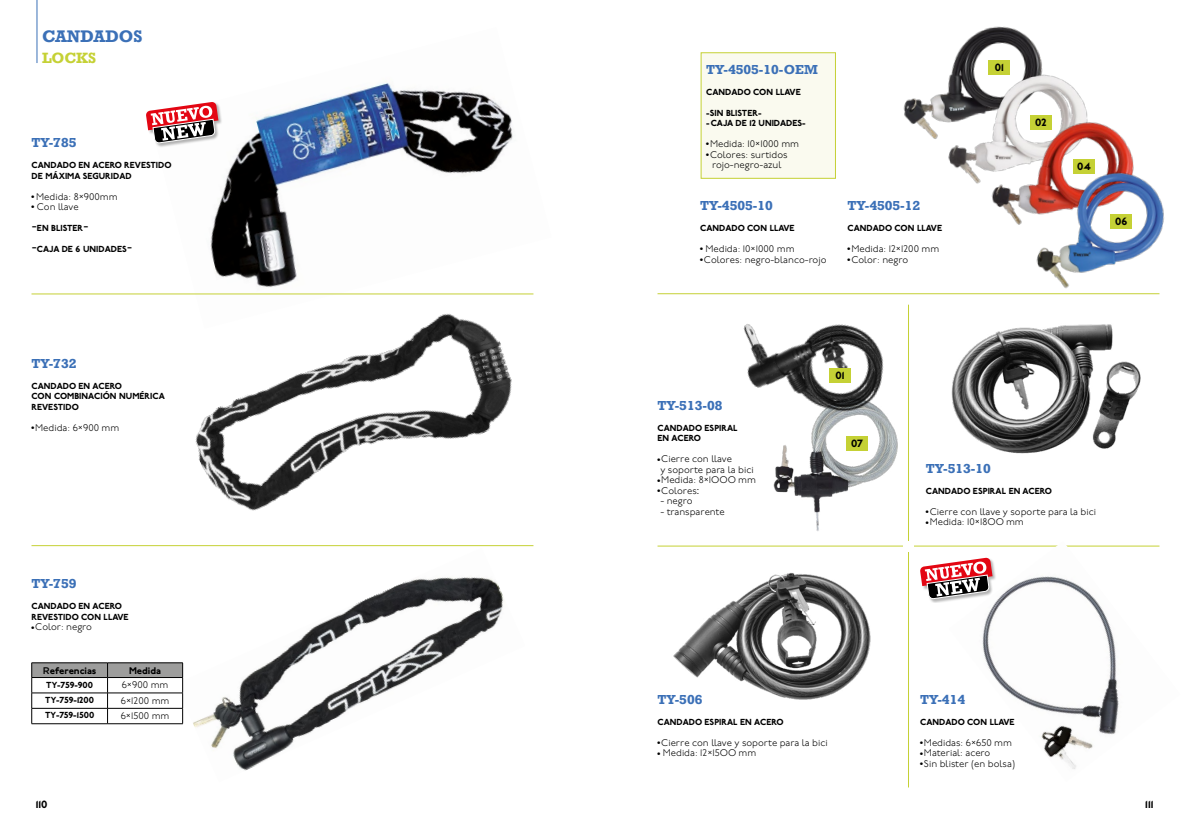
<style>
.page{position:relative;width:1191px;height:819px;background:#fff}
.page>*{position:absolute;margin:0;border:0;box-sizing:border-box;transform-origin:0 0}
.t1{font:700 15.75px "Rockwell Nova";color:#3b70b7}
.t2{font:700 14px "Rockwell Nova";color:#c5d135}
.t3{font:700 12.25px "Rockwell Nova";color:#3b70b7}
.t4{font:800 10.5px "P22 Underground";color:#000}
.t5{font:300 9.62px/10.5px "P22 Underground";color:#000}
.t6{font:800 9.62px "P22 Underground";color:#000}
.t7{font:800 8.75px/10.5px "P22 Underground";color:#000}
.t8{font:3.5px "Monotype Sorts";color:#000}
.s1{font-family:"Gotham";font-weight:400;font-size:14px}
.s2{font-family:"Gotham";font-weight:500}
.s3{font-family:"Gotham";font-weight:400}
</style>
<div class="page">
<img style="left:149px;top:81px;width:385px;height:214px">
<img style="left:709px;top:294px;width:201px;height:145px">
<hr style="left:37px;top:0;width:1px;height:63px;background:#3b70b7">
<hr style="left:31px;top:545px;width:502px;height:1px;background:#c5d135">
<hr style="left:31px;top:294px;width:502px;height:1px;background:#c5d135">
<hr style="left:657px;top:293px;width:502px;height:1px;background:#c5d135">
<hr style="left:657px;top:546px;width:502px;height:1px;background:#c5d135">
<hr style="left:908px;top:305px;width:1px;height:482px;background:#c5d135">
<img style="left:183px;top:292px;width:348px;height:219px">
<img style="left:175px;top:577px;width:329px;height:194px">
<svg style="left:32px;top:662px;width:151px;height:61px"></svg>
<hr style="left:32px;top:723px;width:76px;height:1px;background:#000">
<hr style="left:108px;top:723px;width:75px;height:1px;background:#000">
<img style="left:951px;top:324px;width:190px;height:130px">
<img style="left:673px;top:572px;width:198px;height:128px">
<img style="left:903px;top:26px;width:139px;height:113px">
<img style="left:938px;top:67px;width:149px;height:117px">
<img style="left:984px;top:114px;width:150px;height:111px">
<img style="left:1025px;top:164px;width:139px;height:130px">
<div style="left:1110px;top:214px;width:22px;height:14px;background:#c5d135"></div>
<div style="left:988px;top:60px;width:22px;height:15px;background:#c5d135"></div>
<div style="left:829px;top:368px;width:22px;height:14px;background:#c5d135"></div>
<div style="left:1029px;top:115px;width:22px;height:15px;background:#c5d135"></div>
<div style="left:1072px;top:158px;width:22px;height:15px;background:#c5d135"></div>
<div style="left:701px;top:53px;width:134px;height:125px;background:#fafaef"></div>
<img style="left:765px;top:394px;width:132px;height:137px">
<div style="left:903px;top:541px;width:11px;height:10px;background:#fff"></div>
<img style="left:949px;top:545px;width:211px;height:224px">
<div style="left:146px;top:102px;width:77px;height:46px;background:#000;opacity:.3"></div>
<svg style="left:146px;top:102px;width:72px;height:41px"></svg>
<div style="left:920px;top:557px;width:77px;height:46px;background:#000;opacity:.3"></div>
<svg style="left:920px;top:557px;width:72px;height:42px"></svg>
<h1 class="t1" style="left:42px;top:26px;width:102px">CANDADOS</h1>
<h2 class="t2" style="left:42px;top:49px;width:56px">LOCKS</h2>
<p class="t3" style="left:32px;top:135px;width:46px">TY-785</p>
<p class="t7" style="left:32px;top:160px;width:141px">CANDADO EN ACERO REVESTIDO<br>DE MÁXIMA SEGURIDAD</p>
<p class="t8" style="left:32px;top:195px;width:4px">l</p>
<p class="t5" style="left:36px;top:191px;width:83px">Medida: 8×900mm</p>
<p class="t8" style="left:32px;top:205px;width:4px">l</p>
<p class="t5" style="left:37px;top:202px;width:43px">Con llave</p>
<p class="t7" style="left:32px;top:223px;width:59px"><span class="s1">-</span>EN BLISTER<span class="s1">-</span></p>
<p class="t7" style="left:32px;top:244px;width:103px"><span class="s1">-</span>CAJA DE 6 UNIDADES<span class="s1">-</span></p>
<p class="t3" style="left:32px;top:355px;width:46px">TY-732</p>
<p class="t7" style="left:32px;top:380px;width:135px">CANDADO EN ACERO<br>CON COMBINACIÓN NUMÉRICA<br>REVESTIDO</p>
<p class="t8" style="left:32px;top:426px;width:4px">l</p>
<p class="t5" style="left:35px;top:422px;width:86px">Medida: 6×900 mm</p>
<p class="t3" style="left:32px;top:576px;width:46px">TY-759</p>
<p class="t7" style="left:32px;top:601px;width:99px">CANDADO EN ACERO<br>REVESTIDO CON LLAVE</p>
<p class="t8" style="left:32px;top:625px;width:4px">l</p>
<p class="t5" style="left:35px;top:622px;width:58px">Color: negro</p>
<p class="t6" style="left:43px;top:665px;width:55px"><span class="s2">R</span>eferencias</p>
<p class="t6" style="left:129px;top:664px;width:34px">Medida</p>
<p class="t7" style="left:46px;top:679px;width:48px">TY-759-900</p>
<p class="t5" style="left:122px;top:680px;width:48px">6×900 mm</p>
<p class="t7" style="left:45px;top:695px;width:50px">TY-759-1200</p>
<p class="t5" style="left:121px;top:695px;width:50px">6×1200 mm</p>
<p class="t7" style="left:45px;top:710px;width:51px">TY-759-1500</p>
<p class="t5" style="left:121px;top:711px;width:50px">6×1500 mm</p>
<p class="t3" style="left:706px;top:61px;width:113px">TY-4505-10-OEM</p>
<p class="t7" style="left:706px;top:86px;width:96px">CANDADO CON LLAVE</p>
<p class="t7" style="left:706px;top:107px;width:101px">-SIN BLISTER-<br>-CAJA DE 12 UNIDADES-</p>
<p class="t8" style="left:706px;top:142px;width:4px">l</p>
<p class="t5" style="left:710px;top:139px;width:91px">Medida: 10×1000 mm</p>
<p class="t8" style="left:706px;top:153px;width:4px">l</p>
<p class="t5" style="left:710px;top:149px;width:79px">Colores: surtidos rojo-negro-azul</p>
<p class="t3" style="left:700px;top:198px;width:74px">TY-4505-10</p>
<p class="t7" style="left:700px;top:223px;width:96px">CANDADO CON LLAVE</p>
<p class="t8" style="left:700px;top:247px;width:4px">l</p>
<p class="t5" style="left:705px;top:244px;width:91px">Medida: 10×1000 mm</p>
<p class="t8" style="left:700px;top:258px;width:4px">l</p>
<p class="t5" style="left:704px;top:254px;width:124px">Colores: negro-blanco-rojo</p>
<p class="t3" style="left:847px;top:198px;width:74px">TY-4505-12</p>
<p class="t7" style="left:847px;top:223px;width:96px">CANDADO CON LLAVE</p>
<p class="t8" style="left:847px;top:247px;width:4px">l</p>
<p class="t5" style="left:851px;top:244px;width:89px">Medida: 12×1200 mm</p>
<p class="t8" style="left:847px;top:258px;width:4px">l</p>
<p class="t5" style="left:851px;top:254px;width:58px">Color: negro</p>
<p class="t4" style="left:995px;top:61px;width:11px">01</p>
<p class="t4" style="left:1035px;top:117px;width:13px">02</p>
<p class="t4" style="left:1077px;top:160px;width:15px">04</p>
<p class="t4" style="left:1115px;top:215px;width:14px">06</p>
<p class="t3" style="left:657px;top:397px;width:66px">TY-513-08</p>
<p class="t7" style="left:657px;top:422px;width:82px">CANDADO ESPIRAL<br>EN ACERO</p>
<p class="t8" style="left:657px;top:457px;width:4px">l</p>
<p class="t5" style="left:660px;top:454px;width:95px">Cierre con llave<br>y soporte para la bici</p>
<p class="t8" style="left:657px;top:478px;width:4px">l</p>
<p class="t5" style="left:661px;top:475px;width:96px">Medida: 8×1OOO mm</p>
<p class="t8" style="left:657px;top:489px;width:4px">l</p>
<p class="t5" style="left:661px;top:485px;width:39px">Colores<span class="s3">:</span></p>
<p class="t5" style="left:660px;top:496px;width:34px">- negro</p>
<p class="t5" style="left:660px;top:506px;width:66px">- transparente</p>
<p class="t4" style="left:835px;top:369px;width:11px">01</p>
<p class="t4" style="left:851px;top:437px;width:13px">07</p>
<p class="t3" style="left:926px;top:460px;width:66px">TY-513-10</p>
<p class="t7" style="left:926px;top:485px;width:128px">CANDADO ESPIRAL EN ACERO</p>
<p class="t8" style="left:926px;top:510px;width:4px">l</p>
<p class="t5" style="left:929px;top:506px;width:168px">Cierre con llave y soporte para la bici</p>
<p class="t8" style="left:926px;top:520px;width:4px">l</p>
<p class="t5" style="left:929px;top:517px;width:96px">Medida: 10×18OO mm</p>
<p class="t3" style="left:657px;top:691px;width:46px">TY-506</p>
<p class="t7" style="left:657px;top:716px;width:128px">CANDADO ESPIRAL EN ACERO</p>
<p class="t8" style="left:657px;top:741px;width:4px">l</p>
<p class="t5" style="left:661px;top:737px;width:168px">Cierre con llave y soporte para la bici</p>
<p class="t8" style="left:657px;top:751px;width:4px">l</p>
<p class="t5" style="left:663px;top:748px;width:95px">Medida: 12×15OO mm</p>
<p class="t3" style="left:920px;top:691px;width:46px">TY-414</p>
<p class="t7" style="left:920px;top:716px;width:96px">CANDADO CON LLAVE</p>
<p class="t8" style="left:920px;top:741px;width:4px">l</p>
<p class="t5" style="left:924px;top:737px;width:90px">Medidas: 6×650 mm</p>
<p class="t8" style="left:920px;top:751px;width:4px">l</p>
<p class="t5" style="left:924px;top:748px;width:68px">Material: acero</p>
<p class="t8" style="left:920px;top:762px;width:4px">l</p>
<p class="t5" style="left:924px;top:758px;width:93px">Sin blister (en bolsa)</p>
<p class="t4" style="left:36px;top:797px;width:13px">110</p>
<p class="t4" style="left:1145px;top:797px;width:10px">111</p>
</div>
